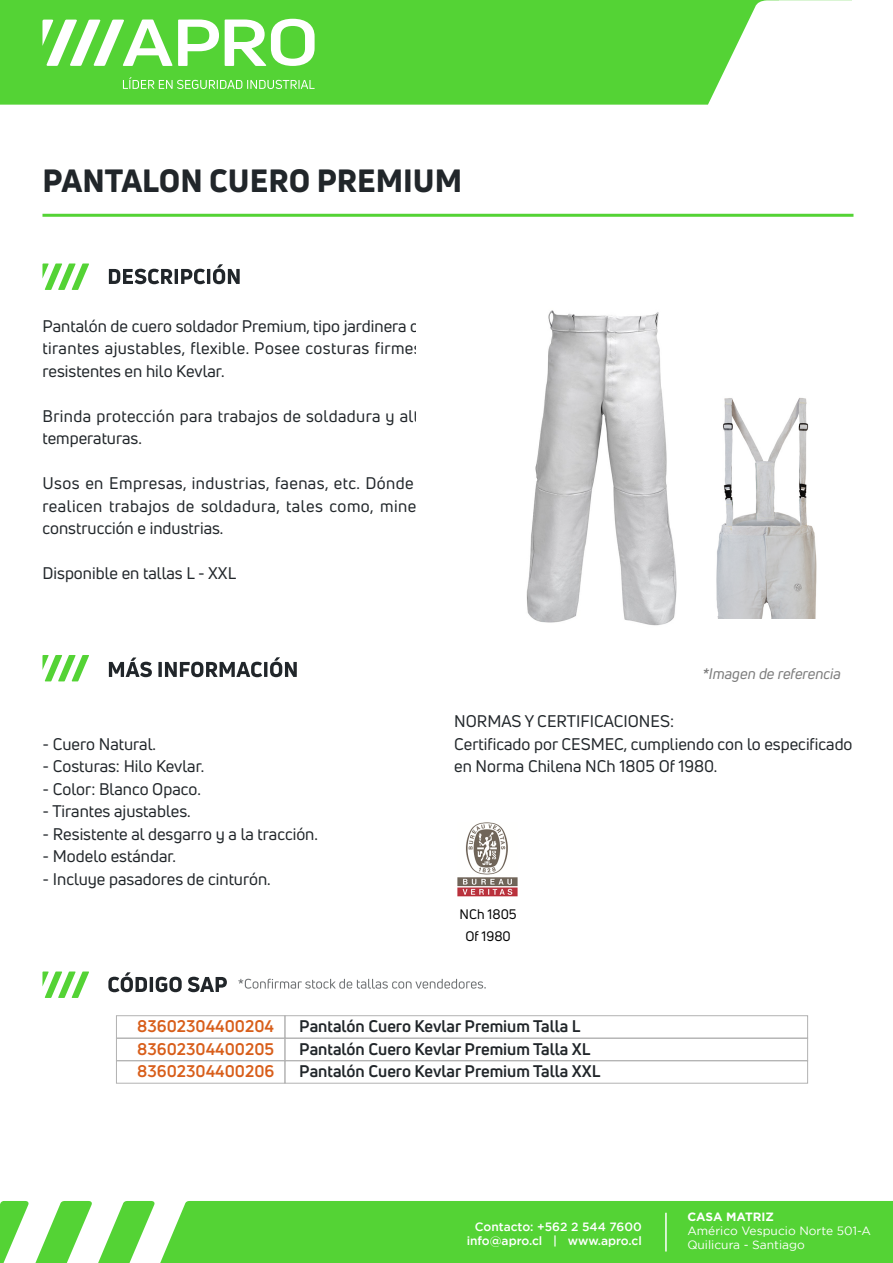
<style>
.page{position:relative;width:893px;height:1263px;background:#fff}
.page>*{position:absolute;margin:0;border:0;box-sizing:border-box;transform-origin:0 0}
.t1{font:800 31.5px "Uni Neue";color:#21262a}
.t2{font:16.5px/22.5px "Uni Neue";color:#21262a;text-align:justify}
.t3{font:700 16.5px "Uni Neue";color:#21262a}
.t4{font:16.5px/22.5px "Uni Neue";letter-spacing:.025em;color:#21262a}
.t5{font:700 16.5px "Uni Neue";color:#d85e1a}
.t6{font:italic 15px "Uni Neue";color:#7c7c7c}
.t7{font:13.5px/22.5px "Uni Neue";color:#000;text-align:center}
.t8{font:500 12px/14.4px "Gotham";color:#fff;text-align:right}
.t9{font:12px/14.4px "Gotham";color:#fff}
.t10{font:700 12px "Gotham";color:#fff}
</style>
<div class="page">
<svg style="left:0;top:1201px;width:135px;height:62px"></svg>
<div style="left:135px;top:1201px;width:758px;height:62px;background:#54d335"></div>
<hr style="left:665px;top:1213px;width:2px;height:38px;background:#fff">
<hr style="left:42px;top:214px;width:811px;height:3px;background:#54d335">
<div style="left:285px;top:1015px;width:523px;height:23px;border:1px solid #b2b2b2"></div>
<div style="left:116px;top:1015px;width:169px;height:23px;border:1px solid #b2b2b2"></div>
<div style="left:285px;top:1038px;width:523px;height:23px;border:1px solid #b2b2b2"></div>
<div style="left:116px;top:1038px;width:169px;height:23px;border:1px solid #b2b2b2"></div>
<div style="left:285px;top:1060px;width:523px;height:23px;border:1px solid #b2b2b2"></div>
<div style="left:116px;top:1060px;width:169px;height:23px;border:1px solid #b2b2b2"></div>
<svg style="left:42px;top:263px;width:47px;height:27px"></svg>
<svg style="left:109px;top:269px;width:64px;height:15px"></svg>
<hr style="left:175px;top:269px;width:3px;height:15px;background:#21262a">
<svg style="left:181px;top:269px;width:24px;height:15px"></svg>
<hr style="left:207px;top:269px;width:3px;height:15px;background:#21262a">
<svg style="left:213px;top:264px;width:27px;height:20px"></svg>
<svg style="left:42px;top:655px;width:47px;height:26px"></svg>
<svg style="left:109px;top:657px;width:43px;height:20px"></svg>
<svg style="left:158px;top:662px;width:4px;height:15px"></svg>
<svg style="left:165px;top:662px;width:97px;height:15px"></svg>
<hr style="left:264px;top:662px;width:3px;height:15px;background:#21262a">
<svg style="left:270px;top:657px;width:27px;height:20px"></svg>
<svg style="left:42px;top:971px;width:47px;height:27px"></svg>
<svg style="left:108px;top:972px;width:39px;height:20px"></svg>
<hr style="left:150px;top:977px;width:3px;height:15px;background:#21262a">
<svg style="left:156px;top:977px;width:26px;height:15px"></svg>
<svg style="left:188px;top:977px;width:39px;height:15px"></svg>
<svg style="left:238px;top:979px;width:248px;height:10px"></svg>
<svg style="left:0;top:0;width:852px;height:105px;fill:#54d335"></svg>
<svg style="left:225px;top:19px;width:90px;height:47px"></svg>
<svg style="left:42px;top:20px;width:177px;height:46px"></svg>
<svg style="left:123px;top:77px;width:192px;height:12px;background:#7bdd63"></svg>
<img style="left:526px;top:310px;width:263px;height:316px">
<img style="left:458px;top:823px;width:59px;height:73px">
<img style="left:678px;top:375px;width:139px;height:243px">
<h1 class="t1" style="left:42px;top:159px;width:421px">PANTALON CUERO PREMIUM</h1>
<p class="t2" style="left:42px;top:315px;width:395px">Pantalón de cuero soldador Premium, tipo jardinera con tirantes ajustables, flexible. Posee costuras firmes y resistentes en hilo Kevlar.</p>
<p class="t4" style="left:42px;top:405px;width:395px">Brinda protección para trabajos de soldadura y altas temperaturas.</p>
<p class="t2" style="left:42px;top:472px;width:395px">Usos en Empresas, industrias, faenas, etc. Dónde se realicen trabajos de soldadura, tales como, minería construcción e industrias.</p>
<p class="t2" style="left:42px;top:562px;width:195px">Disponible en tallas L - XXL</p>
<p class="t2" style="left:42px;top:732px;width:115px">- Cuero Natural.</p>
<p class="t2" style="left:42px;top:755px;width:163px">- Costuras: Hilo Kevlar.</p>
<p class="t2" style="left:42px;top:777px;width:160px">- Color: Blanco Opaco.</p>
<p class="t2" style="left:42px;top:800px;width:150px">- Tirantes ajustables.</p>
<p class="t2" style="left:42px;top:822px;width:277px">- Resistente al desgarro y a la tracción.</p>
<p class="t2" style="left:42px;top:845px;width:135px">- Modelo estándar.</p>
<p class="t2" style="left:42px;top:867px;width:230px">- Incluye pasadores de cinturón.</p>
<p class="t6" style="left:702px;top:664px;width:140px">*Imagen de referencia</p>
<p class="t2" style="left:454px;top:710px;width:400px;text-align:left">NORMAS Y CERTIFICACIONES:<br>Certificado por CESMEC, cumpliendo con lo especificado en Norma Chilena NCh 1805 Of 1980.</p>
<p class="t7" style="left:460px;top:903px;width:59px">NCh 1805<br>Of 1980</p>
<p class="t5" style="left:137px;top:1016px;width:138px">83602304400204</p>
<p class="t3" style="left:299px;top:1016px;width:283px">Pantalón Cuero Kevlar Premium Talla L</p>
<p class="t5" style="left:137px;top:1039px;width:138px">83602304400205</p>
<p class="t3" style="left:299px;top:1039px;width:293px">Pantalón Cuero Kevlar Premium Talla XL</p>
<p class="t5" style="left:137px;top:1061px;width:139px">83602304400206</p>
<p class="t3" style="left:299px;top:1061px;width:303px">Pantalón Cuero Kevlar Premium Talla XXL</p>
<p class="t8" style="left:467px;top:1219px;width:177px">Contacto: +562 2 544 7600 info@apro.cl | www.apro.cl</p>
<p class="t10" style="left:687px;top:1209px;width:88px">CASA MATRIZ</p>
<p class="t9" style="left:687px;top:1223px;width:185px">Américo Vespucio Norte 501-A<br>Quilicura - Santiago</p>
</div>
